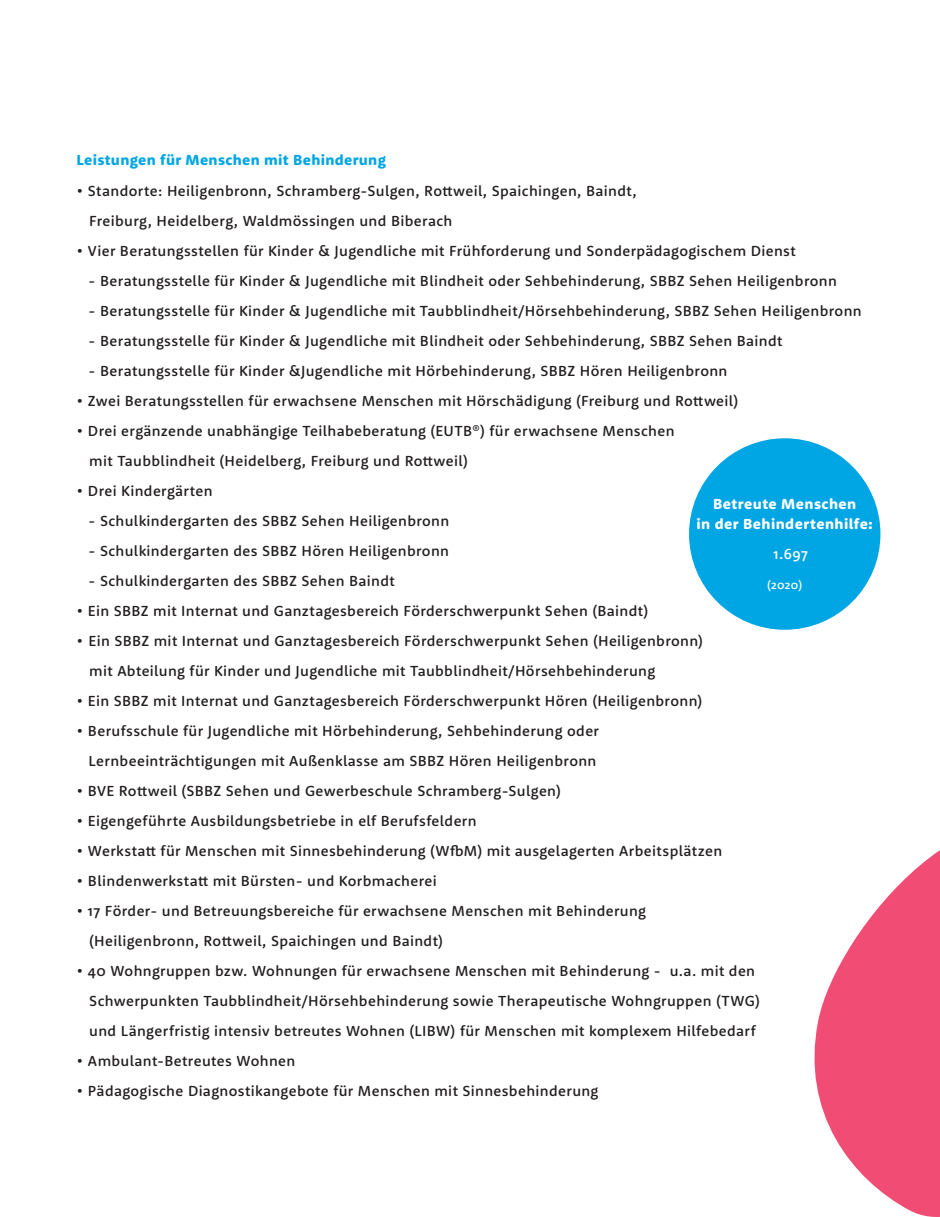
<style>
.page{position:relative;width:940px;height:1217px;background:#fff}
.page>*{position:absolute;margin:0;border:0;box-sizing:border-box;transform-origin:0 0}
.t1{font:500 15px/30px "Rooney Sans";letter-spacing:.025em;color:#231f20}
.t2{font:800 15px/19.5px "Rooney Sans";letter-spacing:.03em;color:#fff;text-align:center}
.t3{font:800 15px "Rooney Sans";letter-spacing:.02em;color:#00a6e4}
.t4{font:500 15px "Rooney Sans";color:#fff}
.t5{font:500 12px "Rooney Sans";color:#fff}
</style>
<div class="page">
<svg style="left:814px;top:850px;width:126px;height:366px;fill:#f04c74"></svg>
<div style="left:689px;top:438px;width:191px;height:191px;background:#00a6e4;border-radius:50%"></div>
<p class="t3" style="left:77px;top:150px;width:311px">Leistungen für Menschen mit Behinderung</p>
<p class="t1" style="left:89px;top:175px;width:549px;text-indent:-13px">• Standorte: Heiligenbronn, Schramberg-Sulgen, Rottweil, Spaichingen, Baindt,<br>Freiburg, Heidelberg, Waldmössingen und Biberach</p>
<p class="t1" style="left:77px;top:235px;width:721px">• Vier Beratungsstellen für Kinder &amp; Jugendliche mit Frühforderung und Sonderpädagogischem Dienst</p>
<p class="t1" style="left:89px;top:265px;width:750px">- Beratungsstelle für Kinder &amp; Jugendliche mit Blindheit oder Sehbehinderung, SBBZ Sehen Heiligenbronn</p>
<p class="t1" style="left:89px;top:295px;width:774px">- Beratungsstelle für Kinder &amp; Jugendliche mit Taubblindheit/Hörsehbehinderung, SBBZ Sehen Heiligenbronn</p>
<p class="t1" style="left:89px;top:325px;width:695px">- Beratungsstelle für Kinder &amp; Jugendliche mit Blindheit oder Sehbehinderung, SBBZ Sehen Baindt</p>
<p class="t1" style="left:89px;top:355px;width:640px">- Beratungsstelle für Kinder &amp;Jugendliche mit Hörbehinderung, SBBZ Hören Heiligenbronn</p>
<p class="t1" style="left:77px;top:385px;width:663px">• Zwei Beratungsstellen für erwachsene Menschen mit Hörschädigung (Freiburg und Rottweil)</p>
<p class="t1" style="left:89px;top:415px;width:587px;text-indent:-13px">• Drei ergänzende unabhängige Teilhabeberatung (EUTB®) für erwachsene Menschen mit Taubblindheit (Heidelberg, Freiburg und Rottweil)</p>
<p class="t1" style="left:77px;top:475px;width:138px">• Drei Kindergärten</p>
<p class="t1" style="left:89px;top:505px;width:362px">- Schulkindergarten des SBBZ Sehen Heiligenbronn</p>
<p class="t1" style="left:89px;top:535px;width:362px">- Schulkindergarten des SBBZ Hören Heiligenbronn</p>
<p class="t1" style="left:89px;top:565px;width:308px">- Schulkindergarten des SBBZ Sehen Baindt</p>
<p class="t1" style="left:77px;top:595px;width:573px">• Ein SBBZ mit Internat und Ganztagesbereich Förderschwerpunkt Sehen (Baindt)</p>
<p class="t1" style="left:89px;top:625px;width:615px;text-indent:-13px">• Ein SBBZ mit Internat und Ganztagesbereich Förderschwerpunkt Sehen (Heiligenbronn) mit Abteilung für Kinder und Jugendliche mit Taubblindheit/Hörsehbehinderung</p>
<p class="t1" style="left:77px;top:685px;width:627px">• Ein SBBZ mit Internat und Ganztagesbereich Förderschwerpunkt Hören (Heiligenbronn)</p>
<p class="t1" style="left:77px;top:715px;width:524px;text-align:right">• Berufsschule für Jugendliche mit Hörbehinderung, Sehbehinderung oder<br>Lernbeeinträchtigungen mit Außenklasse am SBBZ Hören Heiligenbronn</p>
<p class="t1" style="left:77px;top:775px;width:486px">• BVE Rottweil (SBBZ Sehen und Gewerbeschule Schramberg-Sulgen)</p>
<p class="t1" style="left:77px;top:805px;width:402px">• Eigengeführte Ausbildungsbetriebe in elf Berufsfeldern</p>
<p class="t1" style="left:77px;top:835px;width:647px">• Werkstatt für Menschen mit Sinnesbehinderung (WfbM) mit ausgelagerten Arbeitsplätzen</p>
<p class="t1" style="left:77px;top:865px;width:362px">• Blindenwerkstatt mit Bürsten- und Korbmacherei</p>
<p class="t1" style="left:89px;top:895px;width:558px;text-indent:-13px">• 17 Förder- und Betreuungsbereiche für erwachsene Menschen mit Behinderung (Heiligenbronn, Rottweil, Spaichingen und Baindt)</p>
<p class="t1" style="left:89px;top:955px;width:672px;text-indent:-13px">• 40 Wohngruppen bzw. Wohnungen für erwachsene Menschen mit Behinderung - u.a. mit den<br>Schwerpunkten Taubblindheit/Hörsehbehinderung sowie Therapeutische Wohngruppen (TWG) und Längerfristig intensiv betreutes Wohnen (LIBW) für Menschen mit komplexem Hilfebedarf</p>
<p class="t1" style="left:77px;top:1045px;width:220px">• Ambulant-Betreutes Wohnen</p>
<p class="t1" style="left:77px;top:1075px;width:523px">• Pädagogische Diagnostikangebote für Menschen mit Sinnesbehinderung</p>
<p class="t2" style="left:696px;top:493px;width:178px">Betreute Menschen<br>in der Behindertenhilfe:</p>
<p class="t4" style="left:773px;top:543px;width:36px">1.697</p>
<p class="t5" style="left:767px;top:576px;width:37px">(2020)</p>
</div>
